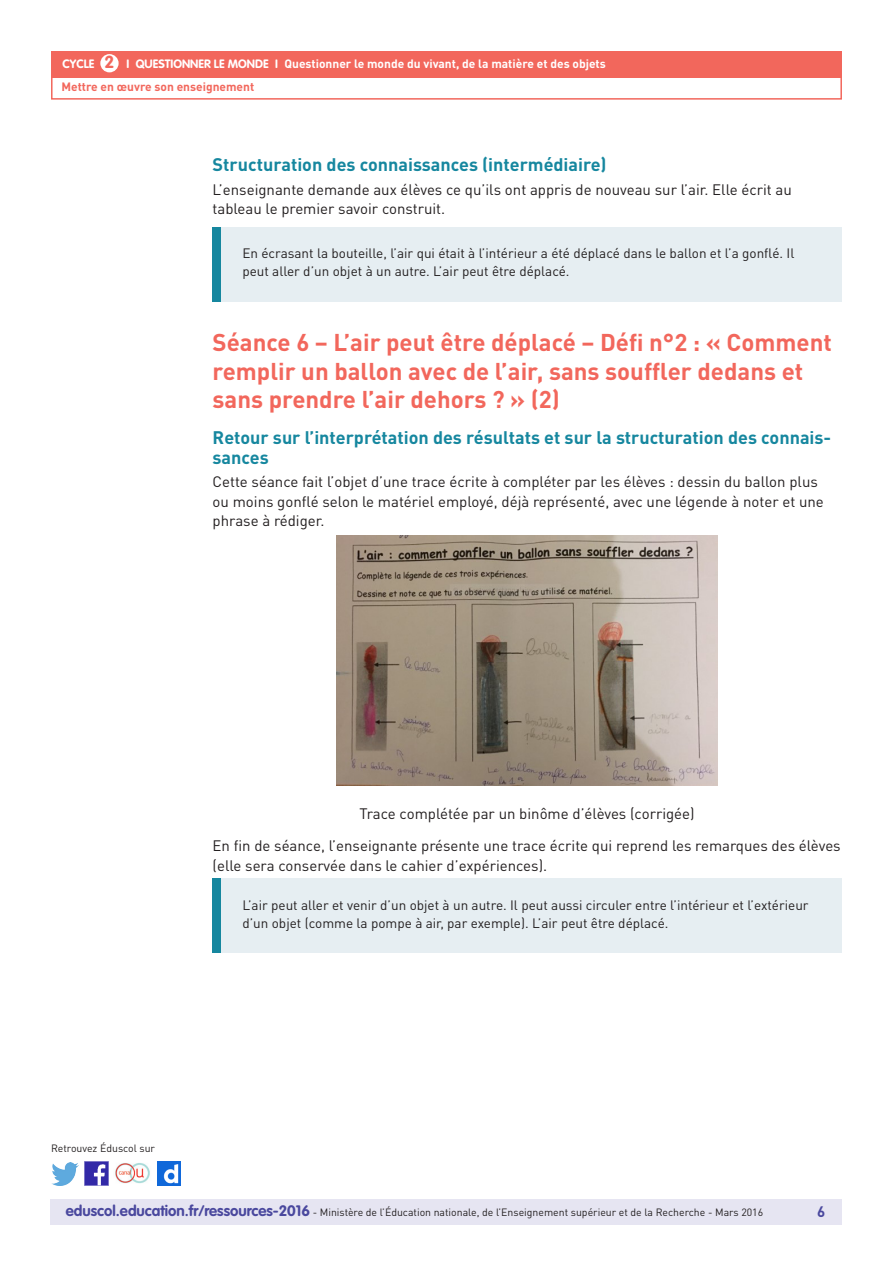
<style>
.page{position:relative;width:893px;height:1263px;background:#fff}
.page>*{position:absolute;margin:0;border:0;box-sizing:border-box;transform-origin:0 0}
._03_Titre_de_niveau{font:700 24px/28.8px "DIN Pro";color:#f2675c}
._04_Titre_de_niveau{font:700 18px/19.5px "DIN Pro";color:#16879f}
.t1{font:700 17.25px "VAG Rounded Std";color:#f2675c}
._06_Texte_courant{font:15px/19.5px "DIN Pro";color:#231f20}
.t2{font:700 15px "DIN Pro";color:#4a489e}
._15_texte_encadré{font:13.5px/18px "DIN Pro";color:#231f20}
.t3{font:700 12px "DIN Pro";color:#fff}
.t4{font:700 12px "DIN Pro";color:#f2675c}
.t5{font:700 12px "VAG Rounded Std";color:#fff}
.t6{font:10.5px "DIN Pro";color:#231f20}
.s1{font-family:"VAG Rounded Std";font-weight:700;font-size:15px;color:#4a489e}
</style>
<div class="page">
<div style="left:50px;top:1199px;width:791px;height:26px;background:#e6e5f2"></div>
<div style="left:51px;top:51px;width:791px;height:27px;background:#f2675c"></div>
<div style="left:100px;top:54px;width:19px;height:18px;background:#fff;border-radius:50%"></div>
<div style="left:51px;top:75px;width:791px;height:25px;border:2px solid #f2675c"></div>
<img style="left:85px;top:1162px;width:23px;height:23px">
<img style="left:51px;top:1163px;width:28px;height:22px">
<img style="left:158px;top:1162px;width:22px;height:23px">
<img style="left:115px;top:1163px;width:35px;height:21px">
<div style="left:213px;top:227px;width:629px;height:74px;background:#e6eef2"></div>
<div style="left:213px;top:227px;width:8px;height:74px;background:#16879f"></div>
<div style="left:213px;top:878px;width:629px;height:74px;background:#e6eef2"></div>
<div style="left:213px;top:878px;width:8px;height:74px;background:#16879f"></div>
<img style="left:337px;top:536px;width:380px;height:249px">
<p class="t1" style="left:105px;top:52px;width:11px">2</p>
<p class="t3" style="left:284px;top:56px;width:323px">Questionner le monde du vivant, de la matière et des objets</p>
<p class="t4" style="left:61px;top:79px;width:194px">Mettre en œuvre son enseignement</p>
<p class="t5" style="left:63px;top:57px;width:33px">CYCLE</p>
<p class="t5" style="left:127px;top:57px;width:153px">I QUESTIONNER LE MONDE I</p>
<p class="_04_Titre_de_niveau" style="left:213px;top:154px;width:396px">Structuration des connaissances (intermédiaire)</p>
<p class="_06_Texte_courant" style="left:213px;top:179px;width:581px">L’enseignante demande aux élèves ce qu’ils ont appris de nouveau sur l’air. Elle écrit au tableau le premier savoir construit.</p>
<p class="_15_texte_encadré" style="left:242px;top:244px;width:553px">En écrasant la bouteille, l’air qui était à l’intérieur a été déplacé dans le ballon et l’a gonflé. Il peut aller d’un objet à un autre. L’air peut être déplacé.</p>
<p class="_03_Titre_de_niveau" style="left:213px;top:327px;width:621px">Séance 6 – L’air peut être déplacé – Défi n°2 : « Comment remplir un ballon avec de l’air, sans souffler dedans et sans prendre l’air dehors ? » (2)</p>
<p class="_04_Titre_de_niveau" style="left:213px;top:427px;width:620px">Retour sur l’interprétation des résultats et sur la structuration des connais&shy;sances</p>
<p class="_06_Texte_courant" style="left:213px;top:472px;width:613px">Cette séance fait l’objet d’une trace écrite à compléter par les élèves : dessin du ballon plus ou moins gonflé selon le matériel employé, déjà représenté, avec une légende à noter et une phrase à rédiger.</p>
<p class="_06_Texte_courant" style="left:359px;top:803px;width:337px">Trace complétée par un binôme d’élèves (corrigée)</p>
<p class="_06_Texte_courant" style="left:213px;top:836px;width:630px">En fin de séance, l’enseignante présente une trace écrite qui reprend les remarques des élèves (elle sera conservée dans le cahier d’expériences).</p>
<p class="t6" style="left:51px;top:1141px;width:106px">Retrouvez Éduscol sur</p>
<p class="_15_texte_encadré" style="left:242px;top:895px;width:568px">L’air peut aller et venir d’un objet à un autre. Il peut aussi circuler entre l’intérieur et l’extérieur d’un objet (comme la pompe à air, par exemple). L’air peut être déplacé.</p>
<p class="t6" style="left:66px;top:1205px;width:699px"><span class="s1">eduscol.education.fr/ressources-2016</span> - Ministère de l’Éducation nationale, de l’Enseignement supérieur et de la Recherche - Mars 2016</p>
<p class="t2" style="left:817px;top:1201px;width:10px">6</p>
</div>
